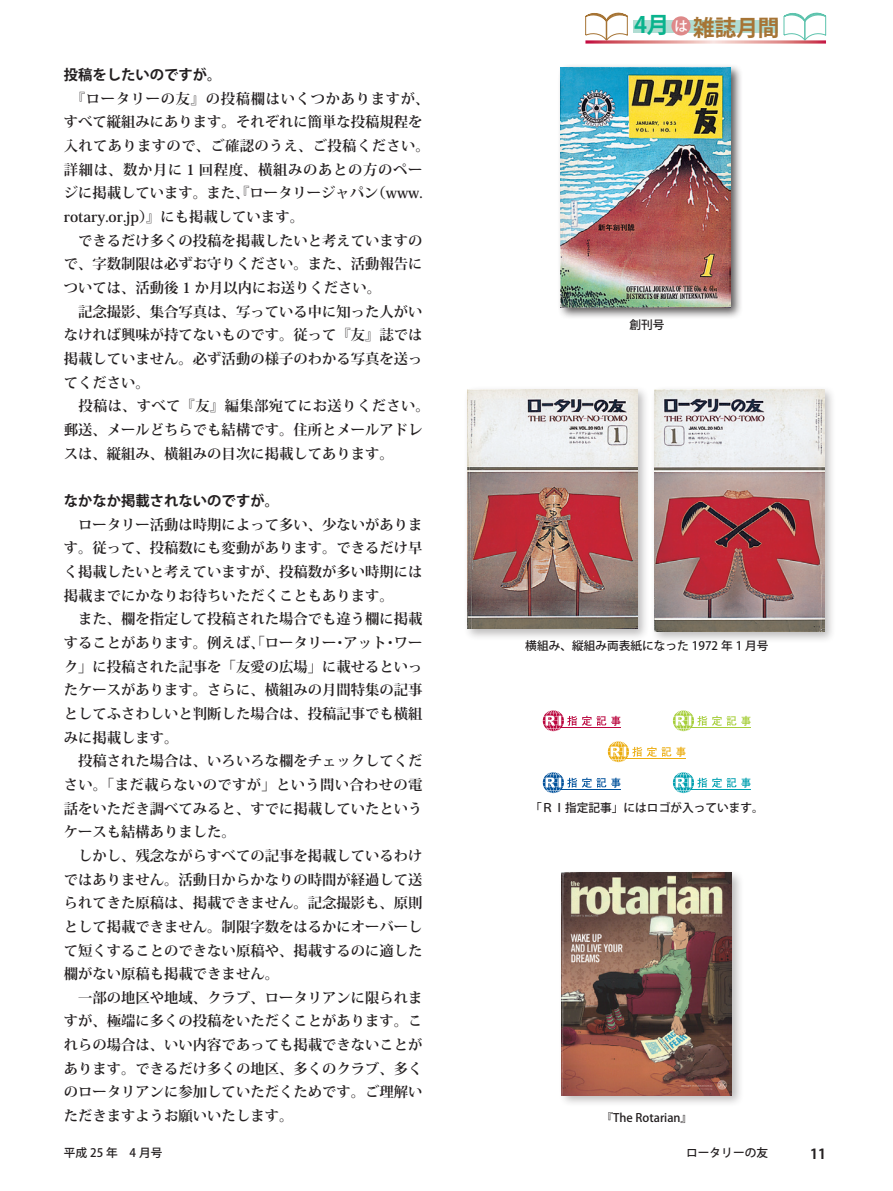
<style>
.page{position:relative;width:893px;height:1191px;background:#fff}
.page>*{position:absolute;margin:0;border:0;box-sizing:border-box;transform-origin:0 0}
.t1{font:700 22.5px "Koz Go Std";color:#a67435;scale:.96 1}
.t2{font:700 14.4px/23.7px "Koz Min Std";color:#231f20}
.t3{font:700 14.4px "Koz Go Std";color:#231f20}
.t4{font:700 13.8px "Koz Go Std";color:#231f20}
.t5{font:500 11.7px "Koz Go Std";color:#231f20}
.s1{color:#0ab38d}
</style>
<div class="page">
<div style="left:557px;top:64px;width:186px;height:256px;background:#231f20;opacity:.75"></div>
<img style="left:561px;top:68px;width:170px;height:239px">
<div style="left:650px;top:385px;width:186px;height:259px;background:#231f20;opacity:.3"></div>
<img style="left:654px;top:389px;width:170px;height:242px">
<div style="left:464px;top:385px;width:186px;height:256px;background:#231f20;opacity:.3"></div>
<img style="left:468px;top:389px;width:169px;height:240px">
<svg style="left:543px;top:710px;width:78px;height:21px"></svg>
<hr style="left:561px;top:727px;width:60px;height:1px;background:#ba053d">
<svg style="left:543px;top:772px;width:78px;height:21px"></svg>
<hr style="left:561px;top:789px;width:60px;height:1px;background:#01519b">
<svg style="left:608px;top:741px;width:78px;height:21px"></svg>
<hr style="left:626px;top:758px;width:60px;height:1px;background:#ecad11">
<svg style="left:673px;top:772px;width:78px;height:21px"></svg>
<hr style="left:691px;top:789px;width:60px;height:1px;background:#00a0b0">
<svg style="left:673px;top:710px;width:78px;height:21px"></svg>
<hr style="left:691px;top:727px;width:60px;height:1px;background:#a6ce39">
<div style="left:558px;top:869px;width:186px;height:238px;background:#231f20;opacity:.3"></div>
<img style="left:562px;top:873px;width:170px;height:222px">
<div style="left:633px;top:20px;width:145px;height:12px;background:#b1ddd3"></div>
<div style="left:671px;top:16px;width:20px;height:19px;background:#de8989;border-radius:50%"></div>
<svg style="left:585px;top:12px;width:43px;height:28px"></svg>
<svg style="left:783px;top:12px;width:43px;height:28px"></svg>
<svg style="left:585px;top:40px;width:241px;height:4px"></svg>
<p class="t3" style="left:64px;top:66px;width:159px">投稿をしたいのですが。</p>
<p class="t2" style="left:64px;top:87px;width:367px">　『ロータリーの友』の投稿欄はいくつかありますが、すべて縦組みにあります。それぞれに簡単な投稿規程を入れてありますので、ご確認のうえ、ご投稿ください。詳細は、数か月に 1 回程度、横組みのあとの方のページに掲載しています。また、『ロータリージャパン（www. rotary.or.jp）』にも掲載しています。<br>　できるだけ多くの投稿を掲載したいと考えていますので、字数制限は必ずお守りください。また、活動報告については、活動後 1 か月以内にお送りください。<br>　記念撮影、集合写真は、写っている中に知った人がいなければ興味が持てないものです。従って『友』誌では掲載していません。必ず活動の様子のわかる写真を送ってください。<br>　投稿は、すべて『友』編集部宛てにお送りください。郵送、メールどちらでも結構です。住所とメールアドレスは、縦組み、横組みの目次に掲載してあります。</p>
<p class="t3" style="left:64px;top:491px;width:217px">なかなか掲載されないのですが。</p>
<p class="t2" style="left:64px;top:512px;width:360px">　ロータリー活動は時期によって多い、少ないがあります。従って、投稿数にも変動があります。できるだけ早く掲載したいと考えていますが、投稿数が多い時期には掲載までにかなりお待ちいただくこともあります。<br>　また、欄を指定して投稿された場合でも違う欄に掲載することがあります。例えば、「ロータリー・アット・ワーク」に投稿された記事を「友愛の広場」に載せるといったケースがあります。さらに、横組みの月間特集の記事としてふさわしいと判断した場合は、投稿記事でも横組みに掲載します。<br>　投稿された場合は、いろいろな欄をチェックしてください。「まだ載らないのですが」という問い合わせの電話をいただき調べてみると、すでに掲載していたというケースも結構ありました。<br>　しかし、残念ながらすべての記事を掲載しているわけではありません。活動日からかなりの時間が経過して送られてきた原稿は、掲載できません。記念撮影も、原則として掲載できません。制限字数をはるかにオーバーして短くすることのできない原稿や、掲載するのに適した欄がない原稿も掲載できません。<br>　一部の地区や地域、クラブ、ロータリアンに限られますが、極端に多くの投稿をいただくことがあります。これらの場合は、いい内容であっても掲載できないことがあります。できるだけ多くの地区、多くのクラブ、多くのロータリアンに参加していただくためです。ご理解いただきますようお願いいたします。</p>
<h1 class="t1" style="left:634px;top:13px;width:153px"><span class="s1">4月</span><sup>は</sup>雑誌月間</h1>
<p class="t5" style="left:629px;top:317px;width:37px">創刊号</p>
<p class="t5" style="left:525px;top:638px;width:245px">横組み、縦組み両表紙になった 1972 年 1 月号</p>
<p class="t5" style="left:530px;top:800px;width:235px">「ＲＩ指定記事」にはロゴが入っています。</p>
<p class="t5" style="left:602px;top:1109px;width:92px">『The Rotarian』</p>
<p class="t5" style="left:64px;top:1145px;width:100px">平成 25 年　4 月号</p>
<p class="t5" style="left:686px;top:1145px;width:83px">ロータリーの友</p>
<p class="t4" style="left:810px;top:1144px;width:17px">11</p>
</div>
